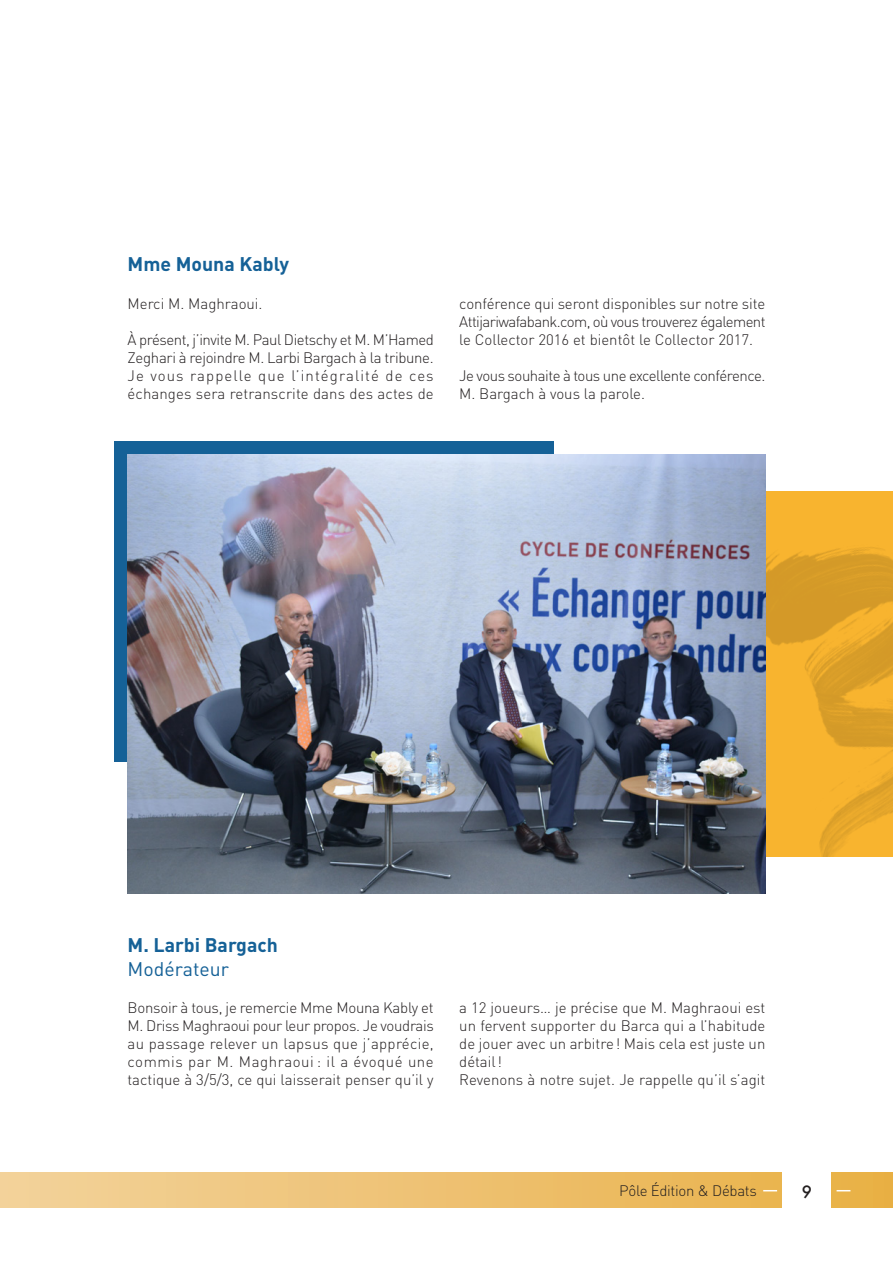
<style>
.page{position:relative;width:893px;height:1263px;background:#fff}
.page>*{position:absolute;margin:0;border:0;box-sizing:border-box;transform-origin:0 0}
.G_Titre{font:700 19.5px "DIN";color:#156197}
.Sous_Ttre{font:19.5px "DIN";color:#156197}
.t1{font:500 16.5px "Futura";color:#231f20}
.Txt_courant{font:300 15px/18px "DIN";color:#231f20;text-align:justify}
.Txt_courant-2{font:300 15px/18px "DIN";letter-spacing:-.03em;color:#231f20}
.Txt_courant-3{font:300 15px "DIN";letter-spacing:-.02em;color:#231f20}
</style>
<div class="page">
<div style="left:0;top:1172px;width:893px;height:36px;background:linear-gradient(to right,#f3d29b,#e9b147)"></div>
<svg style="left:763px;top:1190px;width:14px;height:1px"></svg>
<svg style="left:837px;top:1190px;width:13px;height:1px"></svg>
<div style="left:783px;top:1165px;width:48px;height:51px;background:#fff"></div>
<div style="left:115px;top:441px;width:439px;height:321px;background:#156197"></div>
<img style="left:765px;top:491px;width:128px;height:366px">
<img style="left:127px;top:454px;width:638px;height:439px">
<p class="G_Titre" style="left:128px;top:252px;width:163px">Mme Mouna Kably</p>
<p class="Txt_courant" style="left:128px;top:294px;width:137px">Merci M. Maghraoui.</p>
<p class="Txt_courant-2" style="left:128px;top:330px;width:308px">À présent, j’invite M. Paul Dietschy et M. M’Hamed<br>Zeghari à rejoindre M. Larbi Bargach à la tribune.</p>
<p class="Txt_courant" style="left:128px;top:366px;width:308px">Je vous rappelle que l’intégralité de ces échanges sera retranscrite dans des actes de</p>
<p class="Txt_courant" style="left:459px;top:294px;width:308px">conférence qui seront disponibles sur notre site Attijariwafabank.com, où vous trouverez également le Collector 2016 et bientôt le Collector 2017.</p>
<p class="Txt_courant-2" style="left:459px;top:366px;width:308px">Je vous souhaite à tous une excellente conférence.<br>M. Bargach à vous la parole.</p>
<p class="G_Titre" style="left:128px;top:932px;width:152px">M. Larbi Bargach</p>
<p class="Sous_Ttre" style="left:128px;top:956px;width:103px">Modérateur</p>
<p class="Txt_courant" style="left:128px;top:999px;width:308px">Bonsoir à tous, je remercie Mme Mouna Kably et M. Driss Maghraoui pour leur propos. Je voudrais au passage relever un lapsus que j’apprécie, commis par M. Maghraoui : il a évoqué une tactique à 3/5/3, ce qui laisserait penser qu’il y</p>
<p class="Txt_courant" style="left:459px;top:999px;width:308px">a 12 joueurs… je précise que M. Maghraoui est un fervent supporter du Barca qui a l’habitude de jouer avec un arbitre! Mais cela est juste un détail!</p>
<p class="Txt_courant" style="left:459px;top:1071px;width:308px">Revenons à notre sujet. Je rappelle qu’il s’agit</p>
<p class="Txt_courant-3" style="left:619px;top:1181px;width:139px">Pôle Édition &amp; Débats</p>
<p class="t1" style="left:802px;top:1180px;width:12px">9</p>
</div>
